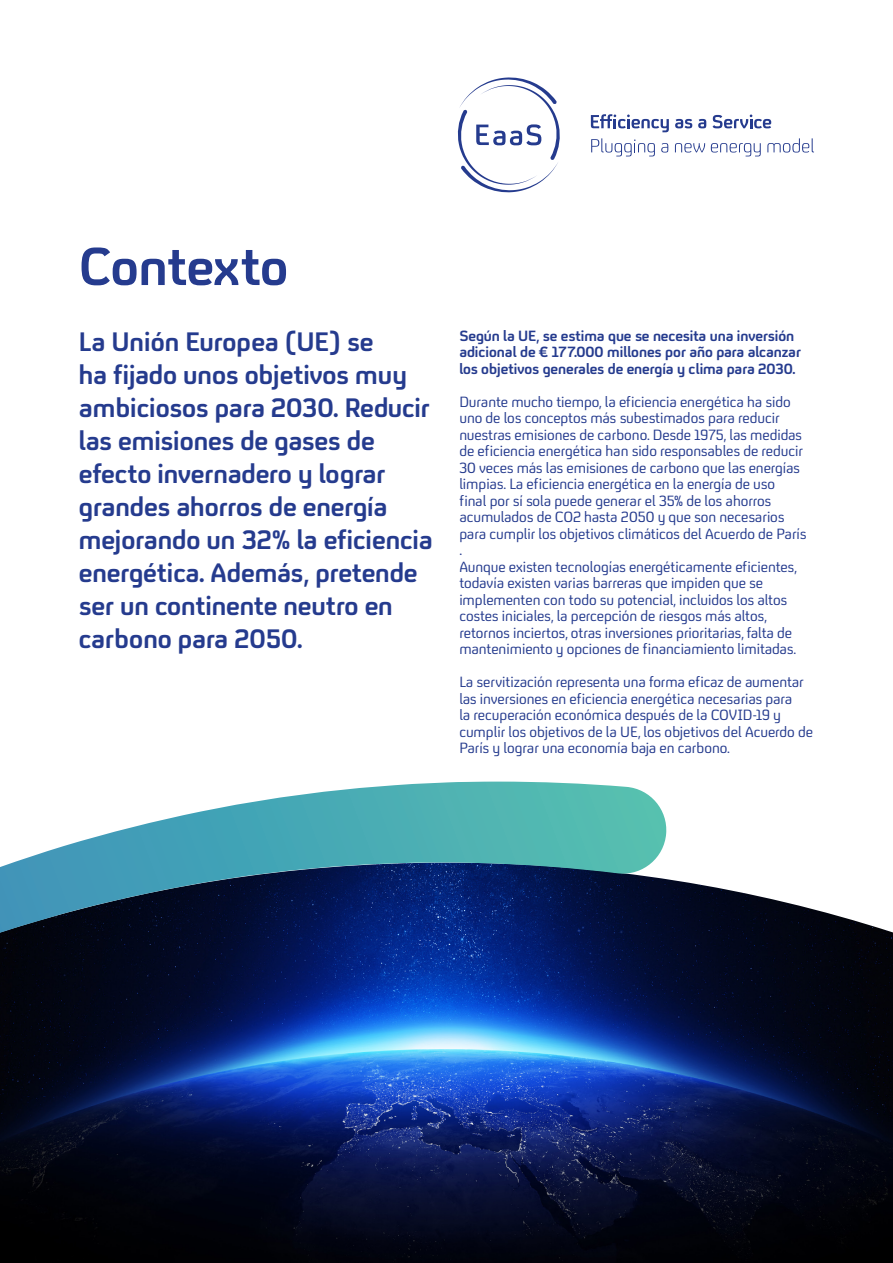
<style>
.page{position:relative;width:893px;height:1263px;background:#fff}
.page>*{position:absolute;margin:0;border:0;box-sizing:border-box;transform-origin:0 0}
.t1{font:54px "FS Untitled Bold 700";letter-spacing:-.005em;color:#253b8e}
.t2{font:27px/33px "FS Untitled Bold 700";letter-spacing:-.005em;color:#253b8e}
.t3{font:15px/16.5px "FS Untitled Regular 400";letter-spacing:-.005em;color:#253b8e}
.t4{font:15px/16.5px "FS Untitled Bold 700";letter-spacing:-.005em;color:#253b8e}
</style>
<div class="page">
<img style="left:0;top:879px;width:893px;height:384px">
<svg style="left:0;top:782px;width:668px;height:151px;background:#4c839a"></svg>
<svg style="left:457px;top:77px;width:103px;height:116px"></svg>
<svg style="left:591px;top:114px;width:78px;height:18px"></svg>
<svg style="left:675px;top:119px;width:17px;height:9px"></svg>
<svg style="left:698px;top:119px;width:8px;height:9px"></svg>
<svg style="left:712px;top:115px;width:59px;height:13px"></svg>
<svg style="left:591px;top:138px;width:64px;height:18px"></svg>
<svg style="left:661px;top:143px;width:7px;height:10px"></svg>
<svg style="left:675px;top:143px;width:30px;height:10px"></svg>
<svg style="left:711px;top:143px;width:50px;height:13px"></svg>
<svg style="left:767px;top:138px;width:47px;height:15px"></svg>
<p class="t1" style="left:79px;top:235px;width:211px">Contexto</p>
<p class="t2" style="left:79px;top:326px;width:355px">La Unión Europea (UE) se<br>ha fijado unos objetivos muy ambiciosos para 2030. Reducir las emisiones de gases de efecto invernadero y lograr grandes ahorros de energía mejorando un 32% la eficiencia energética. Además, pretende ser un continente neutro en carbono para 2050.</p>
<p class="t4" style="left:459px;top:327px;width:343px">Según la UE, se estima que se necesita una inversión adicional de € 177.000 millones por año para alcanzar los objetivos generales de energía y clima para 2030.</p>
<p class="t3" style="left:459px;top:393px;width:349px">Durante mucho tiempo, la eficiencia energética ha sido uno de los conceptos más subestimados para reducir nuestras emisiones de carbono. Desde 1975, las medidas de eficiencia energética han sido responsables de reducir 30 veces más las emisiones de carbono que las energías limpias. La eficiencia energética en la energía de uso<br>final por sí sola puede generar el 35% de los ahorros acumulados de CO2 hasta 2050 y que son necesarios para cumplir los objetivos climáticos del Acuerdo de París .<br>Aunque existen tecnologías energéticamente eficientes, todavía existen varias barreras que impiden que se implementen con todo su potencial, incluidos los altos costes iniciales, la percepción de riesgos más altos, retornos inciertos, otras inversiones prioritarias, falta de mantenimiento y opciones de financiamiento limitadas.</p>
<p class="t3" style="left:459px;top:674px;width:355px">La servitización representa una forma eficaz de aumentar las inversiones en eficiencia energética necesarias para<br>la recuperación económica después de la COVID-19 y cumplir los objetivos de la UE, los objetivos del Acuerdo de París y lograr una economía baja en carbono.</p>
</div>
